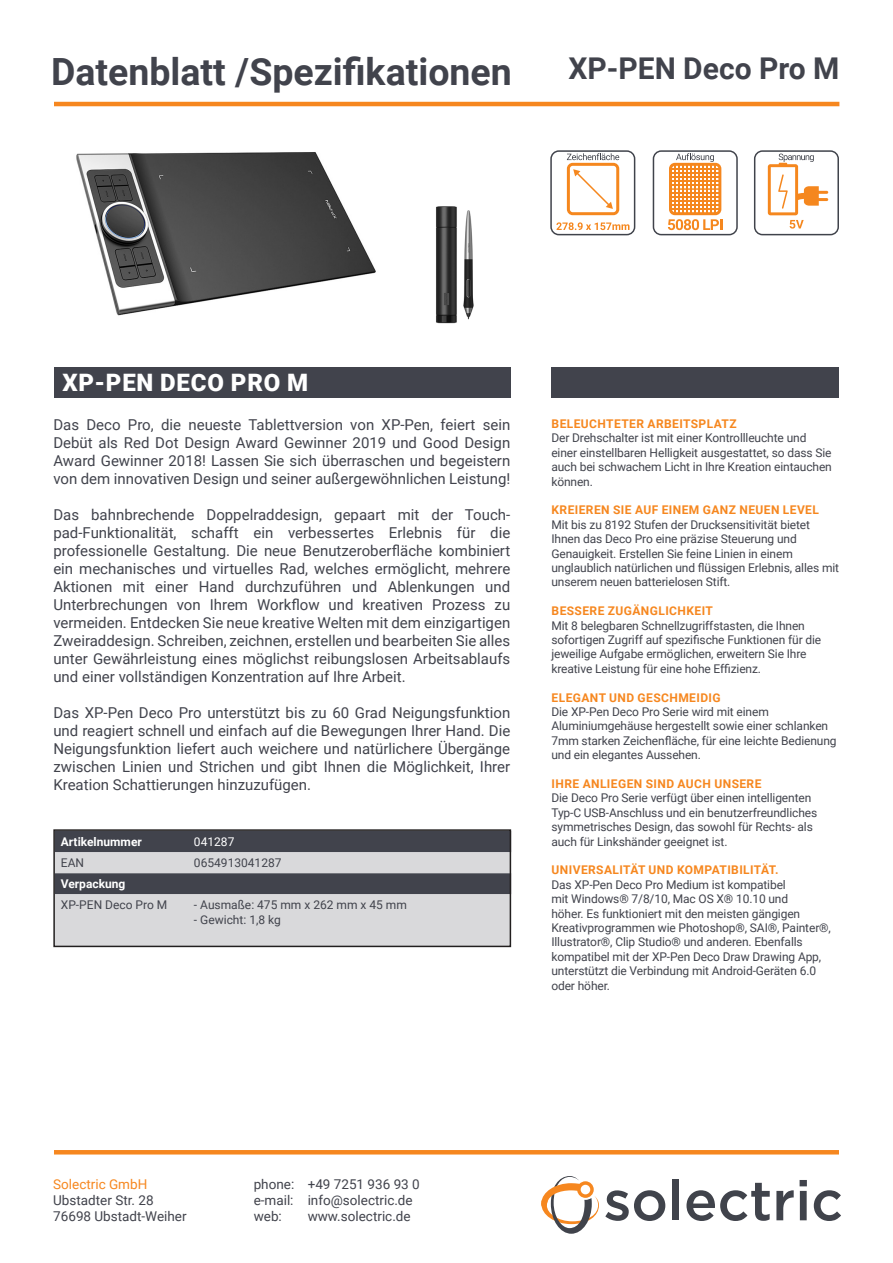
<style>
.page{position:relative;width:893px;height:1263px;background:#fff}
.page>*{position:absolute;margin:0;border:0;box-sizing:border-box;transform-origin:0 0}
.t1{font:700 37.5px "Roboto";color:#41434c}
.t2{font:700 30px "Roboto";color:#41434c}
.t3{font:900 24px "Roboto";letter-spacing:.035em;color:#fff}
.t4{font:15px/18px "Roboto";color:#41434c;text-align:justify}
.t5{font:13.5px/15.6px "Roboto";color:#41434c}
.t6{font:13.5px "Roboto";color:#f6871f}
.t7{font:12px/14.4px "Roboto";letter-spacing:-.01em;color:#41434c}
.t8{font:700 12px "Roboto";letter-spacing:.035em;color:#f6871f}
.t9{font:700 12px "Roboto";color:#fff}
.t10{font:12px "Roboto";color:#fff}
</style>
<div class="page">
<hr style="left:54px;top:1150px;width:785px;height:4px;background:#f6871f">
<svg style="left:605px;top:1190px;width:60px;height:31px"></svg>
<div style="left:673px;top:1179px;width:6px;height:41px;background:#40434b"></div>
<svg style="left:686px;top:1183px;width:84px;height:38px"></svg>
<svg style="left:776px;top:1190px;width:18px;height:30px"></svg>
<svg style="left:800px;top:1180px;width:7px;height:40px"></svg>
<svg style="left:814px;top:1190px;width:27px;height:31px"></svg>
<svg style="left:541px;top:1176px;width:58px;height:58px"></svg>
<div style="left:54px;top:830px;width:456px;height:116px;background:#d9d9db"></div>
<svg style="left:56px;top:832px;width:452px;height:62px"></svg>
<div style="left:53px;top:829px;width:458px;height:118px;border:2px solid #221f1f"></div>
<hr style="left:54px;top:102px;width:785px;height:4px;background:#f6871f">
<div style="left:54px;top:367px;width:456px;height:31px;background:#41434c"></div>
<div style="left:551px;top:367px;width:288px;height:31px;background:#41434c"></div>
<img style="left:76px;top:152px;width:300px;height:164px">
<svg style="left:653px;top:150px;width:85px;height:85px"></svg>
<svg style="left:754px;top:150px;width:85px;height:85px"></svg>
<img style="left:436px;top:206px;width:38px;height:118px">
<svg style="left:550px;top:150px;width:85px;height:85px"></svg>
<h1 class="t1" style="left:51px;top:45px;width:462px">Datenblatt /Spezifikationen</h1>
<h2 class="t2" style="left:568px;top:48px;width:273px">XP-PEN Deco Pro M</h2>
<h3 class="t3" style="left:62px;top:368px;width:247px">XP-PEN DECO PRO M</h3>
<p class="t4" style="left:53px;top:417px;width:458px">Das Deco Pro, die neueste Tablettversion von XP-Pen, feiert sein Debüt als Red Dot Design Award Gewinner 2019 und Good Design Award Gewinner 2018! Lassen Sie sich überraschen und begeistern von dem innovativen Design und seiner außergewöhnlichen Leistung!</p>
<p class="t4" style="left:53px;top:507px;width:458px">Das bahnbrechende Doppelraddesign, gepaart mit der Touch&shy;pad-Funktionalität, schafft ein verbessertes Erlebnis für die professionelle Gestaltung. Die neue Benutzeroberfläche kombiniert ein mechanisches und virtuelles Rad, welches ermöglicht, mehrere Aktionen mit einer Hand durchzuführen und Ablenkungen und Unterbrechungen von Ihrem Workflow und kreativen Prozess zu vermeiden. Entdecken Sie neue kreative Welten mit dem einzigartigen Zweiraddesign. Schreiben, zeichnen, erstellen und bearbeiten Sie alles unter Gewährleistung eines möglichst reibungslosen Arbeitsablaufs und einer vollständigen Konzentration auf Ihre Arbeit.</p>
<p class="t4" style="left:53px;top:705px;width:458px">Das XP-Pen Deco Pro unterstützt bis zu 60 Grad Neigungsfunktion und reagiert schnell und einfach auf die Bewegungen Ihrer Hand. Die Neigungsfunktion liefert auch weichere und natürlichere Übergänge zwischen Linien und Strichen und gibt Ihnen die Möglichkeit, Ihrer Kreation Schattierungen hinzuzufügen.</p>
<p class="t9" style="left:61px;top:837px;width:83px">Artikelnummer</p>
<p class="t10" style="left:194px;top:836px;width:42px">041287</p>
<p class="t7" style="left:61px;top:856px;width:25px">EAN</p>
<p class="t7" style="left:194px;top:856px;width:89px">0654913041287</p>
<p class="t9" style="left:61px;top:879px;width:66px">Verpackung</p>
<p class="t7" style="left:61px;top:898px;width:108px">XP-PEN Deco Pro M</p>
<p class="t7" style="left:194px;top:898px;width:215px">- Ausmaße: 475 mm x 262 mm x 45 mm</p>
<p class="t7" style="left:194px;top:913px;width:88px">- Gewicht: 1,8 kg</p>
<p class="t8" style="left:552px;top:419px;width:187px">BELEUCHTETER ARBEITSPLATZ</p>
<p class="t7" style="left:551px;top:432px;width:282px">Der Drehschalter ist mit einer Kontrollleuchte und einer einstellbaren Helligkeit ausgestattet, so dass Sie auch bei schwachem Licht in Ihre Kreation eintauchen können.</p>
<p class="t8" style="left:552px;top:505px;width:269px">KREIEREN SIE AUF EINEM GANZ NEUEN LEVEL</p>
<p class="t7" style="left:551px;top:518px;width:289px">Mit bis zu 8192 Stufen der Drucksensitivität bietet Ihnen das Deco Pro eine präzise Steuerung und Genauigkeit. Erstellen Sie feine Linien in einem unglaublich natürlichen und flüssigen Erlebnis, alles mit unserem neuen batterielosen Stift.</p>
<p class="t8" style="left:552px;top:606px;width:163px">BESSERE ZUGÄNGLICHKEIT</p>
<p class="t7" style="left:551px;top:619px;width:271px">Mit 8 belegbaren Schnellzugriffstasten, die Ihnen sofortigen Zugriff auf spezifische Funktionen für die jeweilige Aufgabe ermöglichen, erweitern Sie Ihre kreative Leistung für eine hohe Effizienz.</p>
<p class="t8" style="left:552px;top:692px;width:171px">ELEGANT UND GESCHMEIDIG</p>
<p class="t7" style="left:551px;top:705px;width:287px">Die XP-Pen Deco Pro Serie wird mit einem Aluminiumgehäuse hergestellt sowie einer schlanken 7mm starken Zeichenfläche, für eine leichte Bedienung und ein elegantes Aussehen.</p>
<p class="t8" style="left:552px;top:779px;width:211px">IHRE ANLIEGEN SIND AUCH UNSERE</p>
<p class="t7" style="left:551px;top:792px;width:267px">Die Deco Pro Serie verfügt über einen intelligenten Typ-C USB-Anschluss und ein benutzerfreundliches symmetrisches Design, das sowohl für Rechts- als auch für Linkshänder geeignet ist.</p>
<p class="t8" style="left:552px;top:865px;width:228px">UNIVERSALITÄT UND KOMPATIBILITÄT.</p>
<p class="t7" style="left:551px;top:878px;width:281px">Das XP-Pen Deco Pro Medium ist kompatibel<br>mit Windows® 7/8/10, Mac OS X® 10.10 und<br>höher. Es funktioniert mit den meisten gängigen Kreativprogrammen wie Photoshop®, SAI®, Painter®, Illustrator®, Clip Studio® und anderen. Ebenfalls kompatibel mit der XP-Pen Deco Draw Drawing App, unterstützt die Verbindung mit Android-Geräten 6.0 oder höher.</p>
<p class="t6" style="left:53px;top:1179px;width:96px">Solectric GmbH</p>
<p class="t5" style="left:53px;top:1193px;width:135px">Ubstadter Str. 28<br>76698 Ubstadt-Weiher</p>
<p class="t5" style="left:254px;top:1178px;width:168px">phone: +49 7251 936 93 0 e-mail: info@solectric.de web:</p>
<p class="t5" style="left:308px;top:1209px;width:104px">www.solectric.de</p>
</div>
